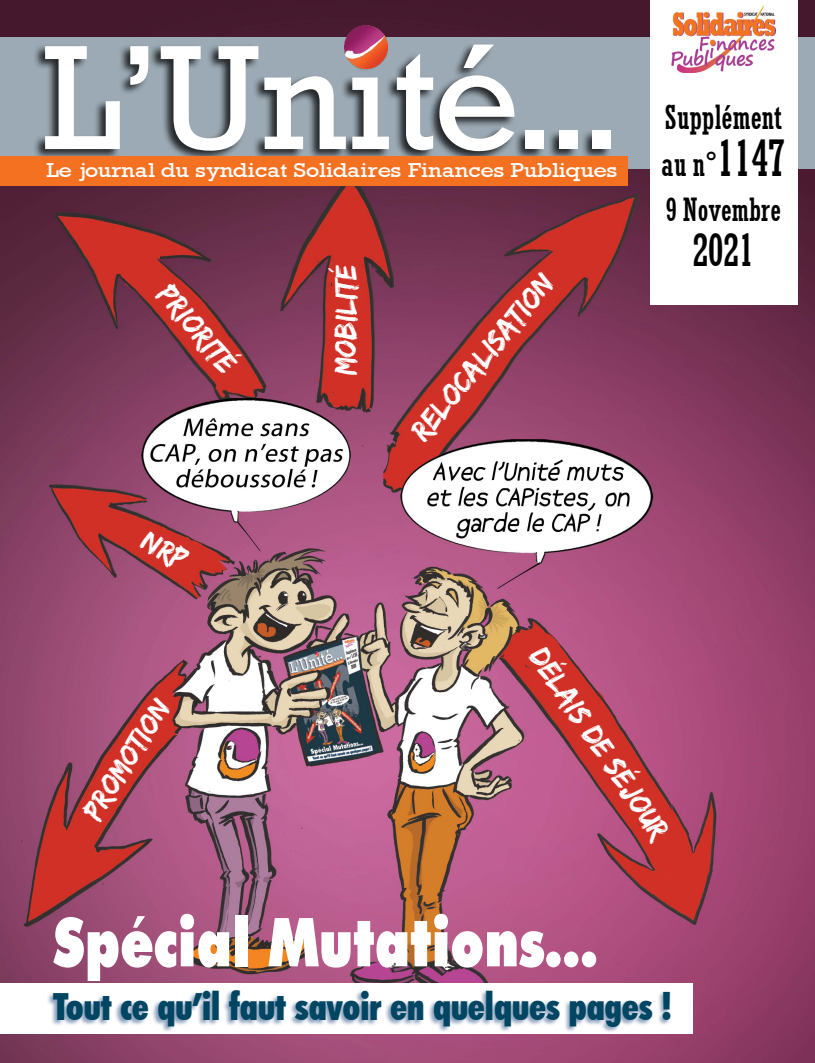
<style>
.page{position:relative;width:815px;height:1063px;background:#fff}
.page>*{position:absolute;margin:0;border:0;box-sizing:border-box;transform-origin:0 0}
.t1{font:150px "Astute SSK";color:#fff}
.t2{font:900 67.5px "Futura BT";color:#fff;scale:.77 1}
.t3{font:43.75px "Astute Cond SSK";color:#000}
.t4{font:900 condensed 37.5px "Futura BT";color:#004663;scale:.93 1}
.t5{font:32.5px/47.2px "Astute Cond SSK";color:#000}
.t6{font:31.25px "Edo";color:#fff;scale:.95 1}
.t7{font:31.25px "Astute Cond SSK";color:#000}
.t8{font:30.38px "Edo";color:#fff;scale:.95 1}
.t9{font:20.25px "Astute SSK";color:#fff;scale:1.18 1}
.s1{font-size:48.75px}
</style>
<div class="page">
<img style="left:0;top:0;width:815px;height:1063px">
<div style="left:0;top:37px;width:815px;height:132px;background:#9caab5"></div>
<div style="left:33px;top:42px;width:579px;height:120px;background:#000;opacity:.77"></div>
<img style="left:345px;top:25px;width:43px;height:43px">
<div style="left:0;top:156px;width:627px;height:29px;background:#f37121"></div>
<div style="left:650px;top:0;width:147px;height:305px;background:#fff"></div>
<img style="left:671px;top:6px;width:105px;height:66px">
<div style="left:0;top:983px;width:692px;height:51px;background:#fff"></div>
<div style="left:47px;top:989px;width:624px;height:44px;background:#00306c;opacity:.45"></div>
<svg style="left:138px;top:530px;width:53px;height:42px;background:#c5322c"></svg>
<h1 class="t1" style="left:41px;top:10px;width:579px">L’Unité...</h1>
<p class="t9" style="left:46px;top:158px;width:486px">Le journal du syndicat Solidaires Finances Publiques</p>
<h3 class="t6" style="left:178px;top:277px;width:111px;rotate:50deg">Priorité</h3>
<h3 class="t6" style="left:326px;top:375px;width:118px;rotate:-89deg">Mobilité</h3>
<h3 class="t6" style="left:402px;top:424px;width:219px;rotate:-50deg">Relocalisation</h3>
<h3 class="t5" style="left:662px;top:94px;width:125px">Supplément au n°<span class="s1">1147</span></h3>
<h3 class="t7" style="left:666px;top:192px;width:117px">9 Novembre</h3>
<h3 class="t3" style="left:693px;top:225px;width:63px">2021</h3>
<h3 class="t8" style="left:75px;top:806px;width:145px;rotate:-57deg">Promotion</h3>
<h3 class="t6" style="left:552px;top:640px;width:238px;rotate:56deg">Délais de séjour</h3>
<h2 class="t2" style="left:53px;top:901px;width:709px">Spécial Mutations...</h2>
<h3 class="t4" style="left:53px;top:984px;width:667px">Tout ce qu’il faut savoir en quelques pages !</h3>
</div>
